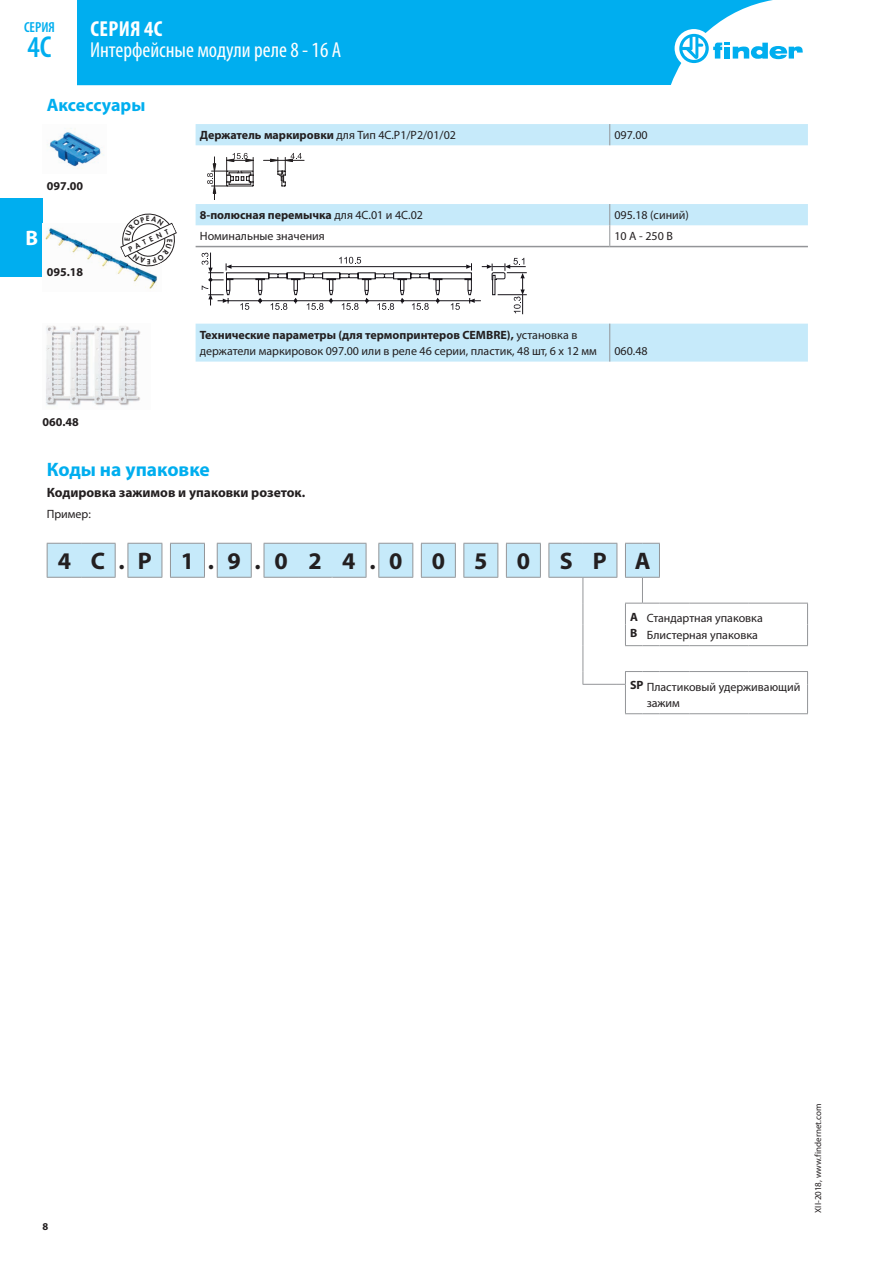
<style>
.page{position:relative;width:893px;height:1263px;background:#fff}
.page>*{position:absolute;margin:0;border:0;box-sizing:border-box;transform-origin:0 0}
.t1{font:600 condensed 30.3px "Myriad Pro";color:#00aeef}
.t2{font:700 24px "Myriad Pro";letter-spacing:.85em;color:#231f20}
.t3{font:condensed 21.75px "Myriad Pro";color:#fff}
.t4{font:700 condensed 21.75px "Myriad Pro";letter-spacing:.02em;color:#fff}
.t5{font:700 21px "Myriad Pro";color:#fff}
.t6{font:700 19.5px "Myriad Pro";color:#00aeef}
.t7{font:700 18px "Myriad Pro";color:#00aeef}
.t8{font:600 condensed 14.55px "Myriad Pro";color:#00aeef}
.t9{font:700 13.5px "Myriad Pro";color:#231f20}
.t10{font:12px/16.2px "Myriad Pro";color:#231f20}
.t11{font:700 12px "Myriad Pro";color:#231f20}
.t12{font:700 10.5px "Myriad Pro";color:#231f20}
.t13{font:9px "Myriad Pro";color:#231f20}
.t14{font:800 7.05px "Futura Std";color:#231f20}
.s1{font-weight:700}
.s2{font-weight:400}
</style>
<div class="page">
<div style="left:0;top:198px;width:43px;height:78px;background:#00aeef"></div>
<div style="left:77px;top:0;width:696px;height:85px;background:#00aeef"></div>
<div style="left:675px;top:29px;width:38px;height:39px;background:#fff;border-radius:50%"></div>
<svg style="left:679px;top:34px;width:124px;height:29px"></svg>
<svg style="left:196px;top:124px;width:612px;height:238px"></svg>
<hr style="left:196px;top:246px;width:414px;height:1px;background:#939598">
<hr style="left:610px;top:246px;width:198px;height:1px;background:#939598">
<hr style="left:609px;top:324px;width:1px;height:38px;background:#939598">
<svg style="left:609px;top:124px;width:1px;height:21px"></svg>
<svg style="left:609px;top:204px;width:1px;height:42px"></svg>
<img style="left:47px;top:128px;width:57px;height:41px">
<hr style="left:214px;top:157px;width:1px;height:43px;background:#231f20">
<svg style="left:270px;top:153px;width:32px;height:34px"></svg>
<hr style="left:264px;top:160px;width:40px;height:1px;background:#231f20">
<svg style="left:207px;top:153px;width:47px;height:40px"></svg>
<img style="left:45px;top:228px;width:112px;height:61px">
<hr style="left:227px;top:300px;width:244px;height:1px;background:#17141a">
<svg style="left:240px;top:303px;width:9px;height:7px"></svg>
<hr style="left:231px;top:266px;width:236px;height:1px;background:#17141a">
<svg style="left:256px;top:257px;width:271px;height:57px"></svg>
<svg style="left:202px;top:253px;width:31px;height:52px"></svg>
<img style="left:46px;top:325px;width:95px;height:81px">
<hr style="left:659px;top:603px;width:30px;height:1px;background:#939598">
<hr style="left:689px;top:603px;width:30px;height:1px;background:#939598">
<hr style="left:719px;top:603px;width:30px;height:1px;background:#939598">
<hr style="left:749px;top:603px;width:59px;height:1px;background:#939598">
<svg style="left:807px;top:603px;width:1px;height:42px"></svg>
<hr style="left:659px;top:645px;width:30px;height:1px;background:#939598">
<hr style="left:689px;top:645px;width:30px;height:1px;background:#939598">
<hr style="left:719px;top:645px;width:30px;height:1px;background:#939598">
<hr style="left:749px;top:645px;width:59px;height:1px;background:#939598">
<hr style="left:659px;top:671px;width:30px;height:1px;background:#939598">
<hr style="left:689px;top:671px;width:30px;height:1px;background:#939598">
<hr style="left:719px;top:671px;width:30px;height:1px;background:#939598">
<hr style="left:749px;top:671px;width:59px;height:1px;background:#939598">
<svg style="left:807px;top:672px;width:1px;height:41px"></svg>
<hr style="left:659px;top:713px;width:30px;height:1px;background:#939598">
<hr style="left:689px;top:713px;width:30px;height:1px;background:#939598">
<hr style="left:719px;top:713px;width:30px;height:1px;background:#939598">
<hr style="left:749px;top:713px;width:59px;height:1px;background:#939598">
<svg style="left:47px;top:543px;width:613px;height:171px"></svg>
<hr style="left:332px;top:684px;width:1px;height:30px;background:#fff">
<svg style="left:118px;top:213px;width:59px;height:57px"></svg>
<p class="t8" style="left:24px;top:19px;width:32px">СЕРИЯ</p>
<h1 class="t1" style="left:27px;top:30px;width:26px">4C</h1>
<h3 class="t4" style="left:90px;top:16px;width:73px">СЕРИЯ 4C</h3>
<h3 class="t3" style="left:90px;top:37px;width:253px">Интерфейсные модули реле 8 - 16 A</h3>
<h3 class="t7" style="left:47px;top:93px;width:100px">Аксессуары</h3>
<p class="t11" style="left:47px;top:178px;width:38px">097.00</p>
<h3 class="t5" style="left:26px;top:224px;width:14px">B</h3>
<p class="t11" style="left:47px;top:264px;width:38px">095.18</p>
<p class="t14" style="left:127px;top:245px;width:45px;rotate:-25deg">PATENT</p>
<p class="t11" style="left:43px;top:414px;width:38px">060.48</p>
<p class="t10" style="left:200px;top:127px;width:258px"><span class="s1">Держатель маркировки</span> для Тип 4C.P1/P2/01/02</p>
<p class="t10" style="left:614px;top:127px;width:35px">097.00</p>
<p class="t11" style="left:200px;top:207px;width:225px">8-полюсная перемычка <span class="s2">для 4C.01 и 4C.02</span></p>
<p class="t10" style="left:614px;top:207px;width:76px">095.18 (синий)</p>
<p class="t10" style="left:200px;top:228px;width:127px">Номинальные значения</p>
<p class="t10" style="left:614px;top:228px;width:60px">10 A - 250 B</p>
<p class="t10" style="left:200px;top:327px;width:399px"><span class="s1">Технические параметры (для термопринтеров CEMBRE),</span> установка в держатели маркировок 097.00 или в реле 46 серии, пластик, 48 шт, 6 x 12 мм</p>
<p class="t10" style="left:614px;top:343px;width:35px">060.48</p>
<h3 class="t6" style="left:47px;top:457px;width:165px">Коды на упаковке</h3>
<p class="t9" style="left:47px;top:484px;width:260px">Кодировка зажимов и упаковки розеток.</p>
<p class="t10" style="left:47px;top:506px;width:46px">Пример:</p>
<h2 class="t2" style="left:58px;top:545px;width:594px">4C.P 1.9.024.0 0 5 0 SP A</h2>
<p class="t10" style="left:630px;top:610px;width:134px"><span class="s1">A</span> Стандартная упаковка<br><span class="s1">B</span> Блистерная упаковка</p>
<p class="t10" style="left:647px;top:678px;width:155px;text-indent:-17px"><span class="s1">SP</span> Пластиковый удерживающий зажим</p>
<p class="t12" style="left:43px;top:1219px;width:7px">8</p>
<p class="t13" style="left:812px;top:1213px;width:111px;rotate:-90deg">XII-2018, www.findernet.com</p>
</div>
